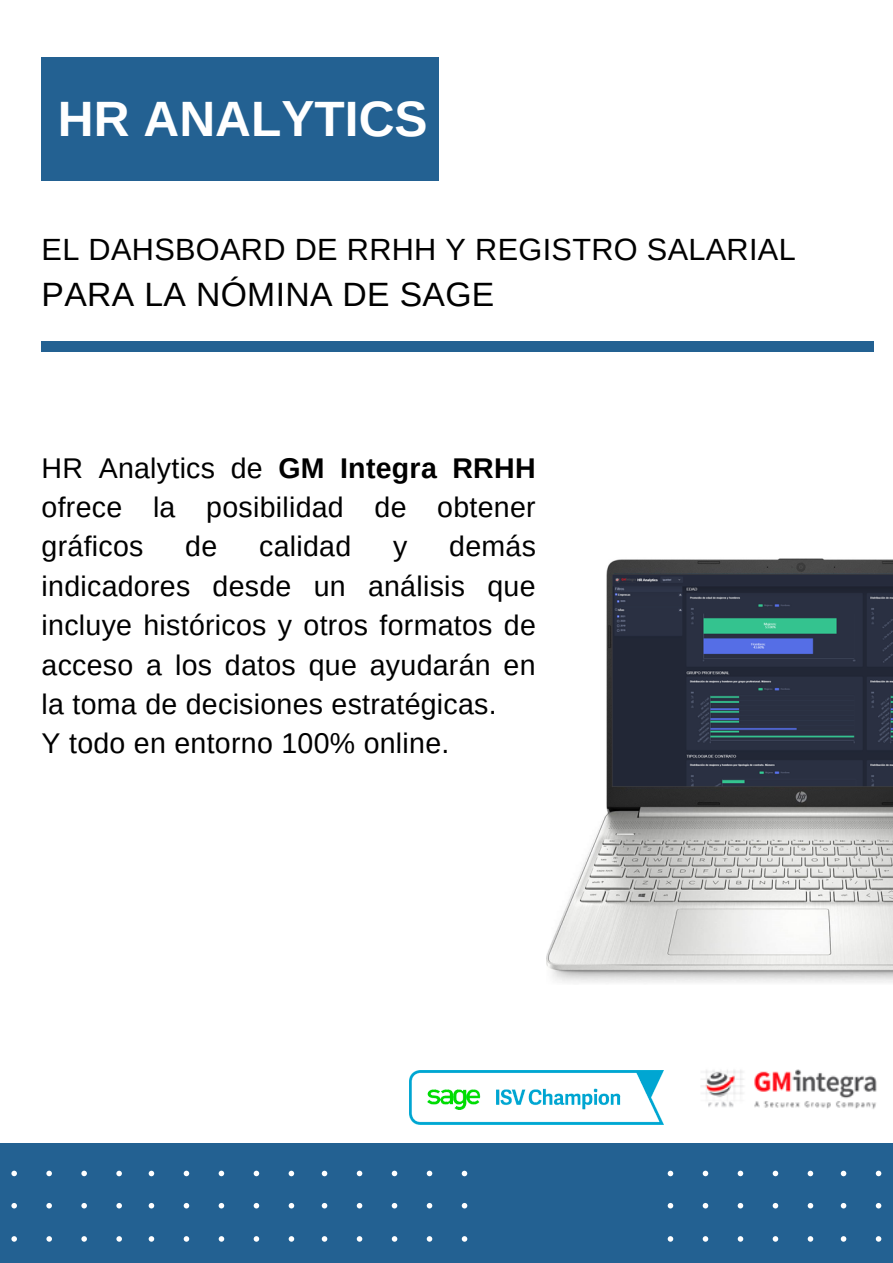
<style>
.page{position:relative;width:893px;height:1263px;background:#fff}
.page>*{position:absolute;margin:0;border:0;box-sizing:border-box;transform-origin:0 0}
.t1{font:700 49.65px "Arimo";color:#fff}
.t2{font:33.67px "Arimo";letter-spacing:.01em;color:#000}
.t3{font:30.67px "Arimo";letter-spacing:.01em;color:#000}
.t4{font:28.5px/39.4px "Arimo";letter-spacing:.01em;color:#000;text-align:justify}
.s1{font-weight:700}
</style>
<div class="page">
<div style="left:0;top:1143px;width:893px;height:120px;background:#236192"></div>
<svg style="left:11px;top:1171px;width:111px;height:71px"></svg>
<svg style="left:149px;top:1171px;width:145px;height:71px"></svg>
<svg style="left:322px;top:1171px;width:145px;height:71px"></svg>
<svg style="left:667px;top:1171px;width:146px;height:71px"></svg>
<svg style="left:840px;top:1171px;width:42px;height:71px"></svg>
<div style="left:42px;top:58px;width:397px;height:123px;background:#236192"></div>
<img style="left:701px;top:1069px;width:176px;height:40px">
<img style="left:547px;top:558px;width:346px;height:425px">
<div style="left:42px;top:342px;width:832px;height:10px;background:#236192"></div>
<img style="left:410px;top:1071px;width:253px;height:53px">
<p class="t1" style="left:58px;top:91px;width:371px">HR ANALYTICS</p>
<p class="t3" style="left:42px;top:232px;width:755px">EL DAHSBOARD DE RRHH Y REGISTRO SALARIAL</p>
<p class="t2" style="left:42px;top:275px;width:454px">PARA LA NÓMINA DE SAGE</p>
<p class="t4" style="left:42px;top:448px;width:495px">HR Analytics de <span class="s1">GM Integra RRHH </span>ofrece la posibilidad de obtener gráficos</p>
<p class="t4" style="left:42px;top:527px;width:496px;text-indent:407px">demás indicadores desde un análisis que incluye históricos y otros formatos de acceso a los datos que ayudarán en la toma de decisiones estratégicas.</p>
<p class="t4" style="left:42px;top:724px;width:409px">Y todo en entorno 100% online.</p>
<p class="t4" style="left:185px;top:527px;width:33px">de</p>
<p class="t4" style="left:259px;top:527px;width:94px">calidad</p>
<p class="t4" style="left:393px;top:527px;width:16px">y</p>
</div>
